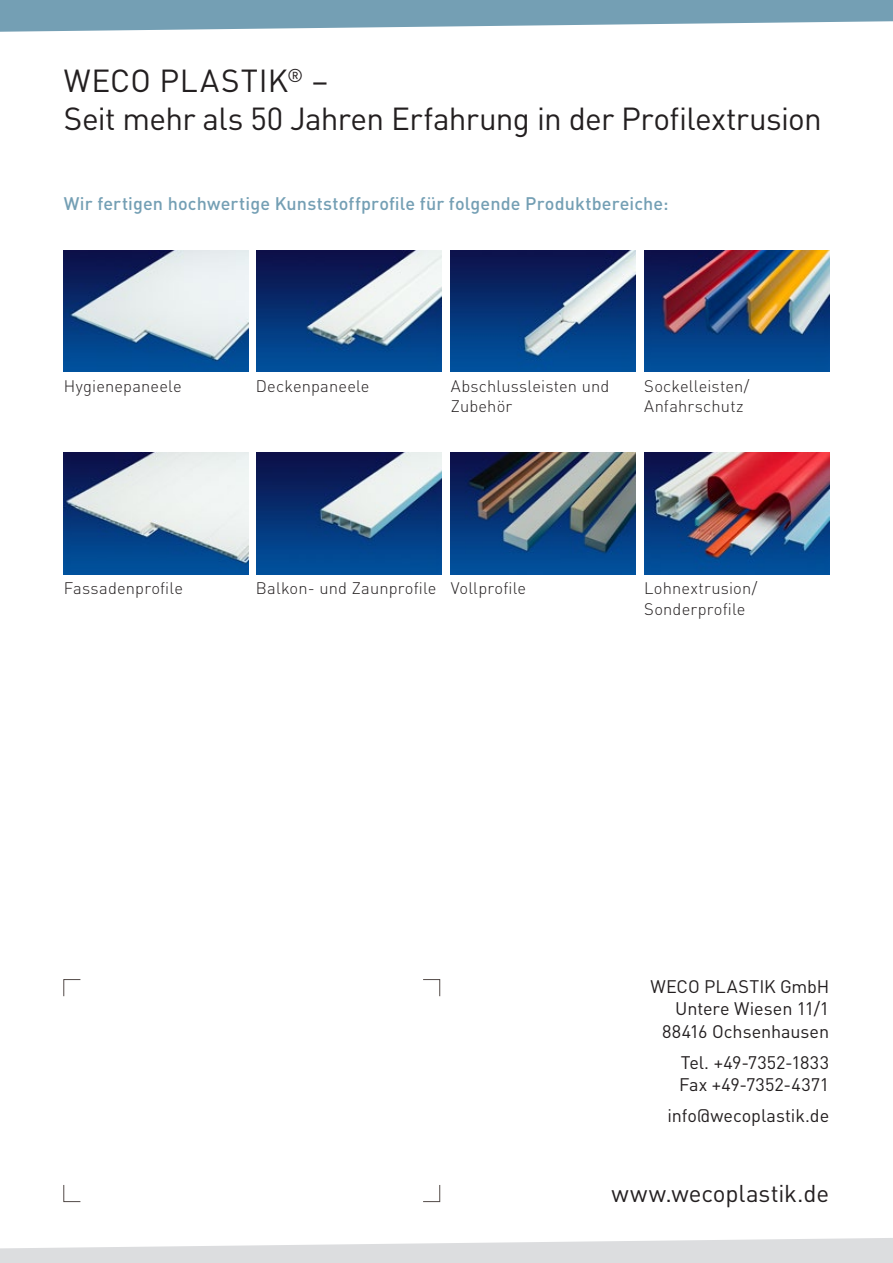
<style>
.page{position:relative;width:893px;height:1263px;background:#fff}
.page>*{position:absolute;margin:0;border:0;box-sizing:border-box;transform-origin:0 0}
.Head{font:31.5px/37.8px "DIN Pro";letter-spacing:-.02em;color:#231f20}
.Head-2{font:24px "DIN Pro";color:#231f20}
.Head-3{font:18px "DIN Pro";letter-spacing:-.005em;color:#231f20}
.Head_Text_grün{font:500 18px "DIN Pro";letter-spacing:.005em;color:#749fb4}
.Text{font:300 16.5px/20.2px "DIN Pro";letter-spacing:.01em;color:#231f20}
</style>
<div class="page">
<svg style="left:0;top:1238px;width:893px;height:25px"></svg>
<svg style="left:0;top:0;width:893px;height:32px"></svg>
<svg style="left:63px;top:979px;width:18px;height:18px"></svg>
<svg style="left:423px;top:979px;width:17px;height:18px"></svg>
<svg style="left:423px;top:1185px;width:17px;height:17px"></svg>
<svg style="left:63px;top:1185px;width:18px;height:17px"></svg>
<img style="left:63px;top:250px;width:185px;height:122px">
<img style="left:63px;top:453px;width:185px;height:121px">
<img style="left:644px;top:250px;width:185px;height:122px">
<img style="left:644px;top:453px;width:185px;height:121px">
<img style="left:450px;top:250px;width:185px;height:122px">
<img style="left:450px;top:453px;width:185px;height:121px">
<img style="left:257px;top:250px;width:185px;height:122px">
<img style="left:257px;top:453px;width:185px;height:121px">
<p class="Head" style="left:64px;top:61px;width:760px">WECO PLASTIK<sup>®</sup> –<br>Seit mehr als 50 Jahren Erfahrung in der Profilextrusion</p>
<p class="Head_Text_grün" style="left:64px;top:191px;width:606px">Wir fertigen hochwertige Kunststoffprofile für folgende Produktbereiche:</p>
<p class="Text" style="left:64px;top:375px;width:119px">Hygienepaneele</p>
<p class="Text" style="left:64px;top:578px;width:121px">Fassadenprofile</p>
<p class="Text" style="left:256px;top:375px;width:115px">Deckenpaneele</p>
<p class="Text" style="left:451px;top:375px;width:160px">Abschlussleisten und<br>Zubehör</p>
<p class="Text" style="left:644px;top:375px;width:107px">Sockelleisten/<br>Anfahrschutz</p>
<p class="Text" style="left:256px;top:578px;width:182px">Balkon- und Zaunprofile</p>
<p class="Text" style="left:451px;top:578px;width:77px">Vollprofile</p>
<p class="Text" style="left:644px;top:578px;width:115px">Lohnextrusion/<br>Sonderprofile</p>
<p class="Head-3" style="left:650px;top:974px;width:180px">WECO PLASTIK GmbH</p>
<p class="Head-3" style="left:675px;top:997px;width:155px">Untere Wiesen 11/1</p>
<p class="Head-3" style="left:662px;top:1019px;width:169px">88416 Ochsenhausen</p>
<p class="Head-3" style="left:681px;top:1050px;width:150px">Tel. +49-7352-1833</p>
<p class="Head-3" style="left:679px;top:1073px;width:151px">Fax +49-7352-4371</p>
<p class="Head-3" style="left:667px;top:1104px;width:163px">info@wecoplastik.de</p>
<p class="Head-2" style="left:612px;top:1177px;width:219px">www.wecoplastik.de</p>
</div>
